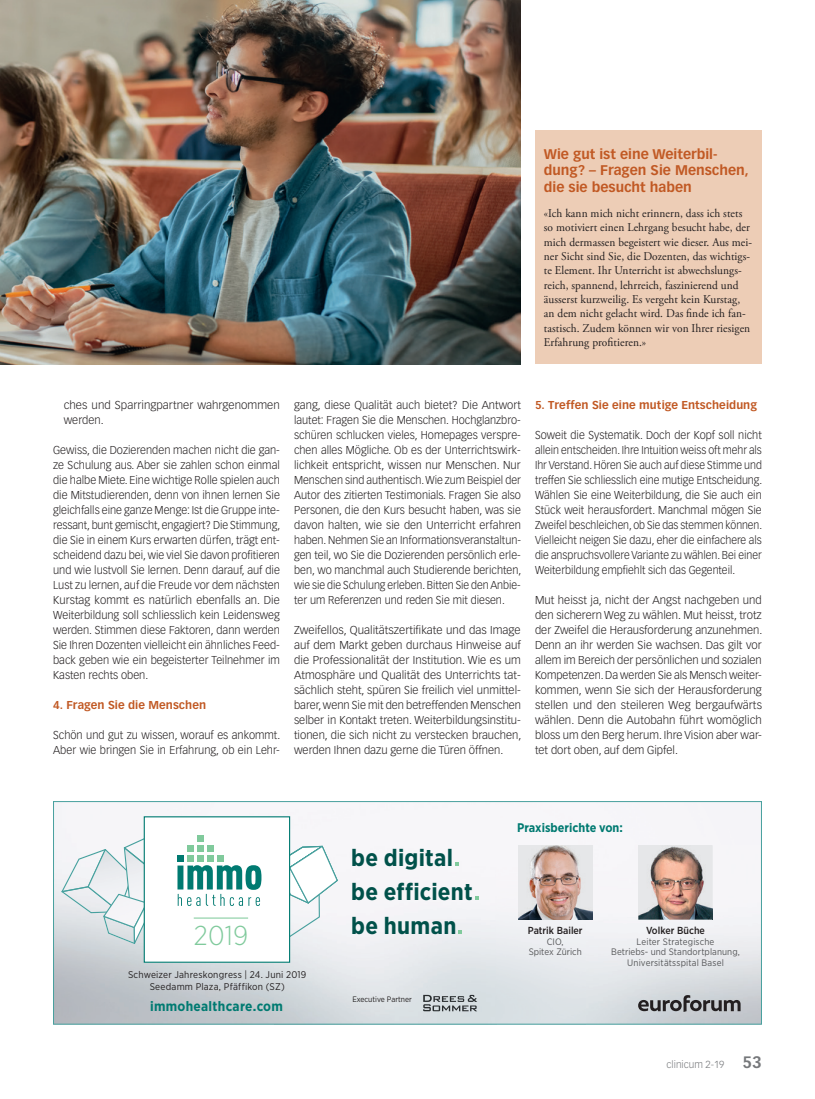
<style>
.page{position:relative;width:815px;height:1099px;background:#fff}
.page>*{position:absolute;margin:0;border:0;box-sizing:border-box;transform-origin:0 0}
.t1{font:300 27.25px "Gotham Narrow";color:#80ca9c}
.t2{font:700 23.75px/33.8px "Gotham Narrow";letter-spacing:.01em;color:#00514a}
.t3{font:700 13.75px/16.2px "Vectora LT Std";color:#c15924}
.t4{font:700 13.75px "Gotham Narrow";letter-spacing:.02em;color:#007a71}
.t5{font:700 12.5px "Gotham Narrow";color:#007a71}
.t6{font:11.88px/14.4px "Adobe Garamond Pro";letter-spacing:.005em;color:#231f20;scale:.96 1}
.t7{font:300 11.25px/15px "Vectora LT Std";color:#231f20;text-align:justify}
.t8{font:700 11.25px "Vectora LT Std";letter-spacing:.005em;color:#c15924}
.t9{font:500 10.25px "Gotham Narrow";color:#231f20}
.t10{font:300 10px "Vectora LT Std";color:#76787b}
.t11{font:9.75px/11.9px "Gotham Narrow";letter-spacing:.02em;color:#231f20;text-align:center}
.t12{font:9.38px/10.6px "Gotham Narrow";letter-spacing:.01em;color:#57585a;text-align:center}
.t13{font:7.88px "Gotham Narrow";color:#231f20}
.s1{font-weight:700;font-size:16.25px}
</style>
<div class="page">
<img style="left:55px;top:803px;width:441px;height:219px">
<img style="left:496px;top:896px;width:44px;height:126px">
<img style="left:585px;top:845px;width:175px;height:177px">
<img style="left:540px;top:919px;width:45px;height:103px">
<svg style="left:638px;top:995px;width:103px;height:16px"></svg>
<svg style="left:455px;top:862px;width:4px;height:4px"></svg>
<svg style="left:475px;top:896px;width:4px;height:3px"></svg>
<svg style="left:423px;top:994px;width:54px;height:17px"></svg>
<img style="left:592px;top:845px;width:1px;height:74px">
<img style="left:518px;top:845px;width:74px;height:74px">
<img style="left:713px;top:845px;width:1px;height:74px">
<img style="left:638px;top:845px;width:75px;height:74px">
<svg style="left:290px;top:844px;width:49px;height:101px"></svg>
<div style="left:144px;top:816px;width:146px;height:146px;background:#fff"></div>
<div style="left:144px;top:816px;width:146px;height:146px;border:1px solid #007a71"></div>
<svg style="left:61px;top:822px;width:200px;height:126px"></svg>
<hr style="left:194px;top:917px;width:54px;height:1px;background:#80ca9c">
<div style="left:53px;top:801px;width:709px;height:223px;border:1px solid #47a09e"></div>
<img style="left:0;top:0;width:521px;height:364px">
<div style="left:535px;top:130px;width:227px;height:234px;background:#edcdb6"></div>
<p class="t3" style="left:544px;top:146px;width:206px">Wie gut ist eine Weiterbil&shy;dung? – Fragen Sie Menschen, die sie besucht haben</p>
<p class="t6" style="left:544px;top:206px;width:218px">«Ich kann mich nicht erinnern, dass ich stets so motiviert einen Lehrgang besucht habe, der mich dermassen begeistert wie dieser. Aus mei&shy;ner Sicht sind Sie, die Dozenten, das wichtigs&shy;te Element. Ihr Unterricht ist abwechslungs&shy;reich, spannend, lehrreich, faszinierend und äusserst kurzweilig. Es vergeht kein Kurstag, an dem nicht gelacht wird. Das finde ich fan&shy;tastisch. Zudem können wir von Ihrer riesigen Erfahrung profitieren.»</p>
<p class="t7" style="left:64px;top:398px;width:218px">ches und Sparringpartner wahrgenommen werden.</p>
<p class="t7" style="left:53px;top:443px;width:229px">Gewiss, die Dozierenden machen nicht die gan&shy;ze Schulung aus. Aber sie zahlen schon einmal die halbe Miete. Eine wichtige Rolle spielen auch die Mitstudierenden, denn von ihnen lernen Sie gleichfalls eine ganze Menge: Ist die Gruppe inte&shy;ressant, bunt gemischt, engagiert? Die Stimmung, die Sie in einem Kurs erwarten dürfen, trägt ent&shy;scheidend dazu bei, wie viel Sie davon profitieren und wie lustvoll Sie lernen. Denn darauf, auf die Lust zu lernen, auf die Freude vor dem nächsten Kurstag kommt es natürlich ebenfalls an. Die Weiterbildung soll schliesslich kein Leidensweg werden. Stimmen diese Faktoren, dann werden Sie Ihren Dozenten vielleicht ein ähnliches Feed&shy;back geben wie ein begeisterter Teilnehmer im Kasten rechts oben.</p>
<p class="t8" style="left:53px;top:698px;width:155px">4. Fragen Sie die Menschen</p>
<p class="t7" style="left:53px;top:728px;width:229px">Schön und gut zu wissen, worauf es ankommt.<br>Aber wie bringen Sie in Erfahrung, ob ein Lehr-</p>
<p class="t7" style="left:294px;top:398px;width:229px">gang, diese Qualität auch bietet? Die Antwort lautet: Fragen Sie die Menschen. Hochglanzbro&shy;schüren schlucken vieles, Homepages verspre&shy;chen alles Mögliche. Ob es der Unterrichtswirk&shy;lichkeit entspricht, wissen nur Menschen. Nur Menschen sind authentisch. Wie zum Beispiel der Autor des zitierten Testimonials. Fragen Sie also Personen, die den Kurs besucht haben, was sie davon halten, wie sie den Unterricht erfahren haben. Nehmen Sie an Informationsveranstaltun&shy;gen teil, wo Sie die Dozierenden persönlich erle&shy;ben, wo manchmal auch Studierende berichten, wie sie die Schulung erleben. Bitten Sie den Anbie&shy;ter um Referenzen und reden Sie mit diesen.</p>
<p class="t7" style="left:294px;top:623px;width:229px">Zweifellos, Qualitätszertifikate und das Image auf dem Markt geben durchaus Hinweise auf die Professionalität der Institution. Wie es um Atmosphäre und Qualität des Unterrichts tat&shy;sächlich steht, spüren Sie freilich viel unmittel&shy;barer, wenn Sie mit den betreffenden Menschen selber in Kontakt treten. Weiterbildungsinstitu&shy;tionen, die sich nicht zu verstecken brauchen, werden Ihnen dazu gerne die Türen öffnen.</p>
<p class="t8" style="left:535px;top:398px;width:223px">5. Treffen Sie eine mutige Entscheidung</p>
<p class="t7" style="left:535px;top:428px;width:229px">Soweit die Systematik. Doch der Kopf soll nicht allein entscheiden. Ihre Intuition weiss oft mehr als Ihr Verstand. Hören Sie auch auf diese Stimme und treffen Sie schliesslich eine mutige Entscheidung.<br>Wählen Sie eine Weiterbildung, die Sie auch ein Stück weit herausfordert. Manchmal mögen Sie Zweifel beschleichen, ob Sie das stemmen können.<br>Vielleicht neigen Sie dazu, eher die einfachere als die anspruchsvollere Variante zu wählen. Bei einer Weiterbildung empfiehlt sich das Gegenteil.</p>
<p class="t7" style="left:535px;top:593px;width:229px">Mut heisst ja, nicht der Angst nachgeben und den sicherern Weg zu wählen. Mut heisst, trotz der Zweifel die Herausforderung anzunehmen.<br>Denn an ihr werden Sie wachsen. Das gilt vor allem im Bereich der persönlichen und sozialen Kompetenzen. Da werden Sie als Mensch weiter&shy;kommen, wenn Sie sich der Herausforderung stellen und den steileren Weg bergaufwärts wählen. Denn die Autobahn führt womöglich bloss um den Berg herum. Ihre Vision aber war&shy;tet dort oben, auf dem Gipfel.</p>
<p class="t5" style="left:517px;top:820px;width:107px">Praxisberichte von:</p>
<h1 class="t1" style="left:194px;top:918px;width:56px">2019</h1>
<p class="t11" style="left:128px;top:968px;width:180px">Schweizer Jahreskongress | 24. Juni 2019<br>Seedamm Plaza, Pfäffikon (SZ)</p>
<p class="t4" style="left:150px;top:997px;width:134px">immohealthcare.com</p>
<h2 class="t2" style="left:351px;top:840px;width:123px">be digital be efficient be human</h2>
<p class="t13" style="left:352px;top:993px;width:61px">Executive Partner</p>
<p class="t9" style="left:528px;top:923px;width:56px">Patrik Bailer</p>
<p class="t12" style="left:529px;top:935px;width:55px">CIO,<br>Spitex Zürich</p>
<p class="t9" style="left:646px;top:923px;width:60px">Volker Büche</p>
<p class="t12" style="left:611px;top:935px;width:130px">Leiter Strategische<br>Betriebs- und Standortplanung,<br>Universitätsspital Basel</p>
<p class="t10" style="left:667px;top:1058px;width:97px">clinicum 2-19 <span class="s1">53</span></p>
</div>
